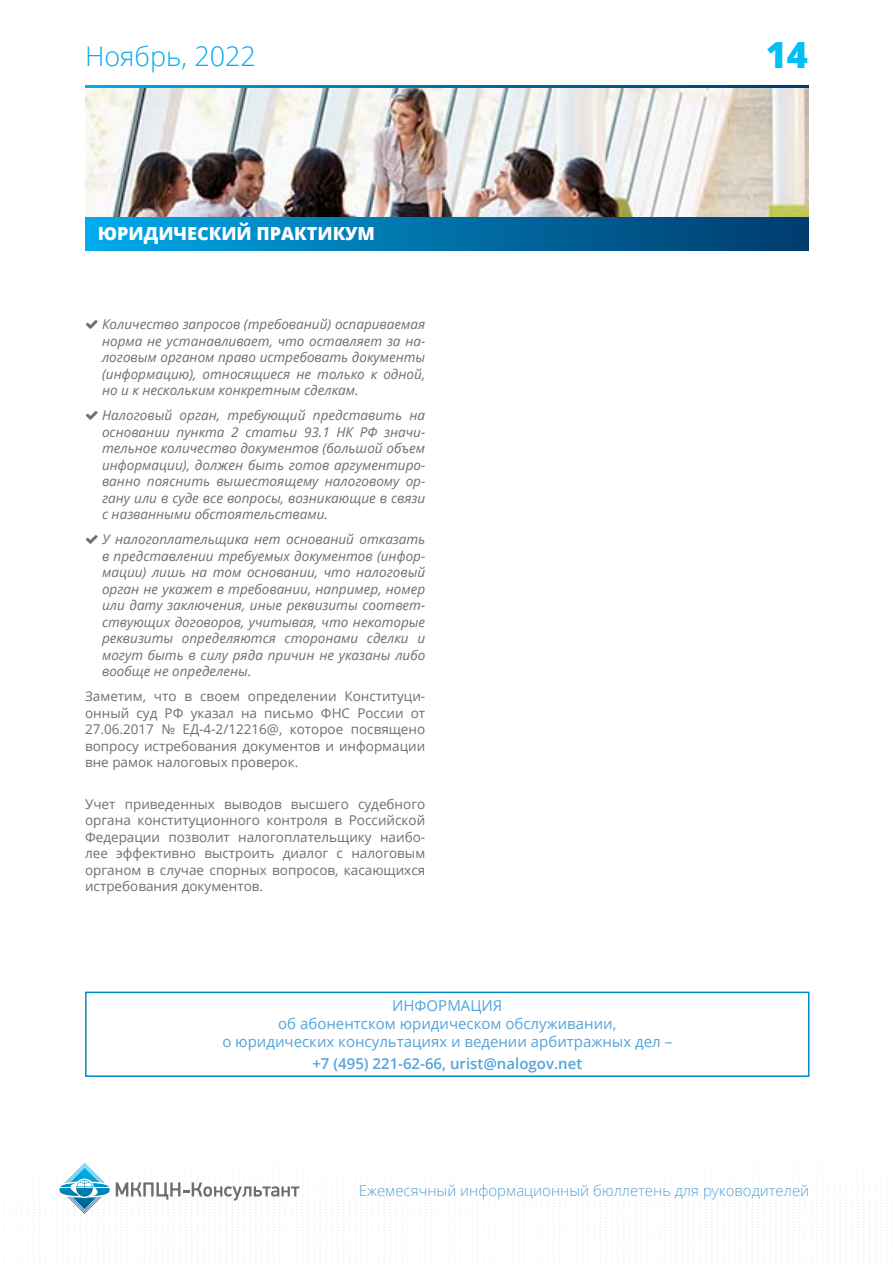
<style>
.page{position:relative;width:893px;height:1263px;background:#fff}
.page>*{position:absolute;margin:0;border:0;box-sizing:border-box;transform-origin:0 0}
.t1{font:800 36px "Open Sans";color:#00c0f3}
.t2{font:300 27px "Open Sans";color:#00aeef}
.t3{font:800 18px "Open Sans";color:#fff}
.t4{font:15px/18px "Open Sans";color:#53a3da;text-align:center}
.t5{font:300 15px "Open Sans";color:#53a3da}
.t6{font:600 15px "Open Sans";color:#53a3da}
.t7{font:italic 13.5px/16.5px "Open Sans";color:#6d6e70;text-align:justify}
.t8{font:13.5px/16.5px "Open Sans";color:#6d6e70;text-align:justify}
</style>
<div class="page">
<img style="left:103px;top:1236px;width:159px;height:1px">
<img style="left:27px;top:1221px;width:171px;height:1px">
<img style="left:4px;top:1203px;width:463px;height:4px">
<img style="left:59px;top:1188px;width:402px;height:4px">
<img style="left:512px;top:1247px;width:381px;height:4px">
<img style="left:477px;top:1230px;width:416px;height:4px">
<img style="left:524px;top:1215px;width:159px;height:1px">
<img style="left:600px;top:1197px;width:165px;height:1px">
<img style="left:85px;top:87px;width:723px;height:130px">
<div style="left:85px;top:217px;width:723px;height:33px;background:linear-gradient(to right,#00a8e8,#003a6b)"></div>
<svg style="left:85px;top:85px;width:723px;height:2px"></svg>
<svg style="left:116px;top:1182px;width:183px;height:19px"></svg>
<svg style="left:60px;top:1163px;width:50px;height:51px"></svg>
<div style="left:85px;top:992px;width:724px;height:85px;border:2px solid #008ace"></div>
<h2 class="t2" style="left:85px;top:38px;width:172px">Ноябрь, 2022</h2>
<h1 class="t1" style="left:766px;top:29px;width:44px">14</h1>
<h3 class="t3" style="left:98px;top:221px;width:279px">ЮРИДИЧЕСКИЙ ПРАКТИКУМ</h3>
<p class="t7" style="left:102px;top:316px;width:325px">Количество запросов (требований) оспариваемая норма не устанавливает, что оставляет за на&shy;логовым органом право истребовать документы (информацию), относящиеся не только к одной, но и к нескольким конкретным сделкам.</p>
<p class="t7" style="left:102px;top:407px;width:325px">Налоговый орган, требующий представить на основании пункта 2 статьи 93.1 НК РФ значи&shy;тельное количество документов (большой объем информации), должен быть готов аргументиро&shy;ванно пояснить вышестоящему налоговому ор&shy;гану или в суде все вопросы, возникающие в связи с названными обстоятельствами.</p>
<p class="t7" style="left:102px;top:531px;width:325px">У налогоплательщика нет оснований отказать в представлении требуемых документов (инфор&shy;мации) лишь на том основании, что налоговый орган не укажет в требовании, например, номер или дату заключения, иные реквизиты соответ&shy;ствующих договоров, учитывая, что некоторые реквизиты определяются сторонами сделки и могут быть в силу ряда причин не указаны либо вообще не определены.</p>
<p class="t8" style="left:85px;top:688px;width:342px">Заметим, что в своем определении Конституци&shy;онный суд РФ указал на письмо ФНС России от 27.06.2017 № ЕД-4-2/12216@, которое посвящено вопросу истребования документов и информации вне рамок налоговых проверок.</p>
<p class="t8" style="left:85px;top:795px;width:342px">Учет приведенных выводов высшего судебного органа конституционного контроля в Российской Федерации позволит налогоплательщику наибо&shy;лее эффективно выстроить диалог с налоговым органом в случае спорных вопросов, касающихся истребования документов.</p>
<p class="t4" style="left:222px;top:996px;width:451px">ИНФОРМАЦИЯ<br>об абонентском юридическом обслуживании,<br>о юридических консультациях и ведении арбитражных дел –</p>
<p class="t6" style="left:312px;top:1053px;width:271px">+7 (495) 221-62-66, urist@nalogov.net</p>
<p class="t5" style="left:359px;top:1180px;width:452px">Ежемесячный информационный бюллетень для руководителей</p>
</div>
